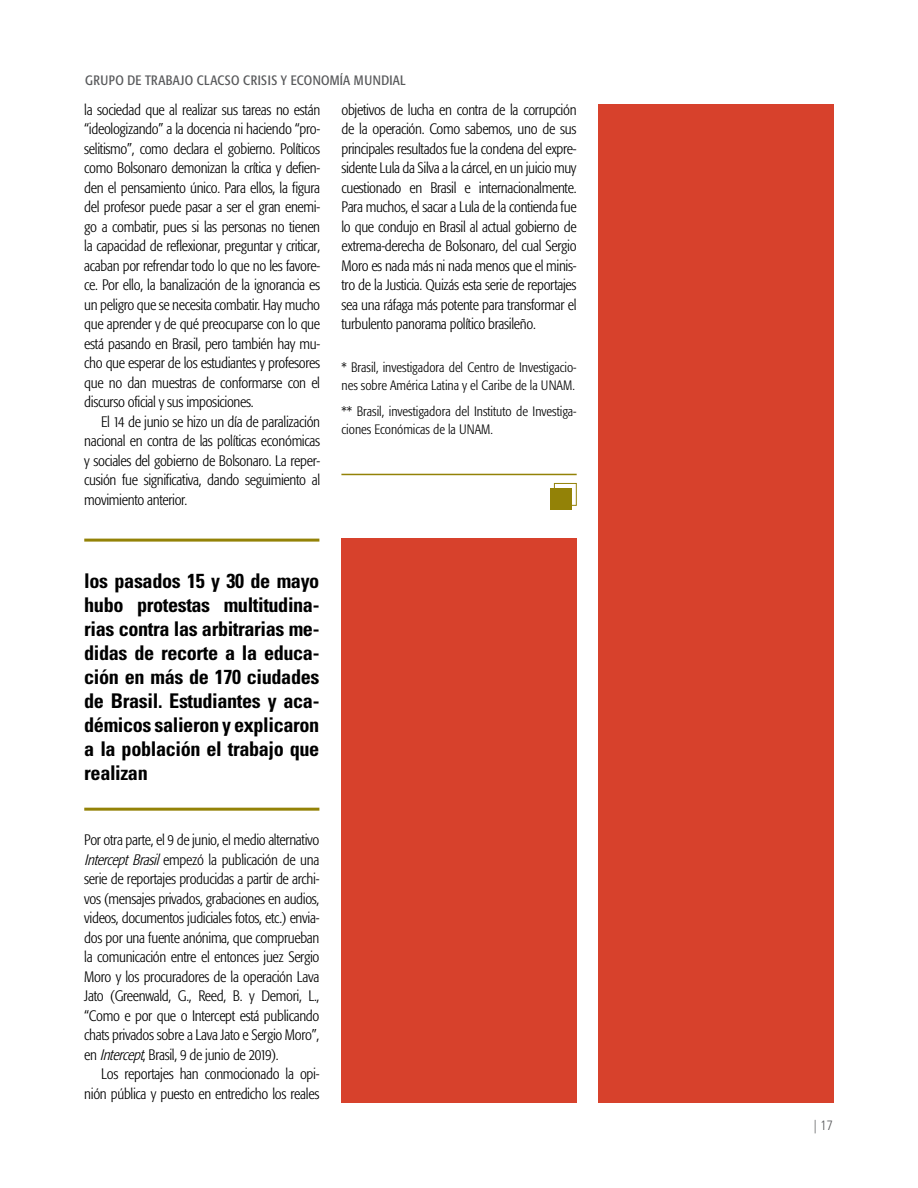
<style>
.page{position:relative;width:918px;height:1188px;background:#fff}
.page>*{position:absolute;margin:0;border:0;box-sizing:border-box;transform-origin:0 0}
.t1{font:700 condensed 20.25px/24px "Univers LT Std";letter-spacing:-.02em;color:#000;text-align:justify}
.t2{font:300 condensed 15px/19.5px "Formata";letter-spacing:-.02em;color:#000;text-align:justify}
.t3{font:300 condensed 13.5px/18px "Formata";color:#000}
.t4{font:condensed 13.5px "Formata";letter-spacing:.02em;color:#58595b}
.t5{font:300 condensed 13.5px "Frutiger LT Std";color:#58595b}
.s1{font-style:italic}
</style>
<div class="page">
<div style="left:554px;top:483px;width:23px;height:23px;border:1px solid #938207"></div>
<div style="left:550px;top:488px;width:22px;height:22px;background:#938207"></div>
<hr style="left:341px;top:474px;width:236px;height:1px;background:#938207">
<div style="left:598px;top:104px;width:236px;height:999px;background:#d7412c"></div>
<div style="left:341px;top:539px;width:236px;height:564px;background:#d7412c"></div>
<hr style="left:84px;top:539px;width:235px;height:3px;background:#938207">
<hr style="left:84px;top:808px;width:235px;height:3px;background:#938207">
<p class="t4" style="left:85px;top:72px;width:322px">GRUPO DE TRABAJO CLACSO CRISIS Y ECONOMÍA MUNDIAL</p>
<p class="t2" style="left:84px;top:100px;width:237px">la sociedad que al realizar sus tareas no están “ideologizando” a la docencia ni haciendo “pro&shy;selitismo”, como declara el gobierno. Políticos como Bolsonaro demonizan la crítica y defien&shy;den el pensamiento único. Para ellos, la figura del profesor puede pasar a ser el gran enemi&shy;go a combatir, pues si las personas no tienen la capacidad de reflexionar, preguntar y criticar, acaban por refrendar todo lo que no les favore&shy;ce. Por ello, la banalización de la ignorancia es un peligro que se necesita combatir. Hay mucho que aprender y de qué preocuparse con lo que está pasando en Brasil, pero también hay mu&shy;cho que esperar de los estudiantes y profesores que no dan muestras de conformarse con el discurso oficial y sus imposiciones.</p>
<p class="t2" style="left:84px;top:412px;width:237px;text-indent:17px">El 14 de junio se hizo un día de paralización nacional en contra de las políticas económicas y sociales del gobierno de Bolsonaro. La reper&shy;cusión fue significativa, dando seguimiento al movimiento anterior.</p>
<p class="t2" style="left:341px;top:100px;width:237px">objetivos de lucha en contra de la corrupción de la operación. Como sabemos, uno de sus principales resultados fue la condena del expre&shy;sidente Lula da Silva a la cárcel, en un juicio muy cuestionado en Brasil e internacionalmente.<br>Para muchos, el sacar a Lula de la contienda fue lo que condujo en Brasil al actual gobierno de extrema-derecha de Bolsonaro, del cual Sergio Moro es nada más ni nada menos que el minis&shy;tro de la Justicia. Quizás esta serie de reportajes sea una ráfaga más potente para transformar el turbulento panorama político brasileño.</p>
<p class="t3" style="left:342px;top:358px;width:237px">* Brasil, investigadora del Centro de Investigacio&shy;nes sobre América Latina y el Caribe de la UNAM.</p>
<p class="t3" style="left:342px;top:402px;width:237px">** Brasil, investigadora del Instituto de Investiga&shy;ciones Económicas de la UNAM.</p>
<p class="t1" style="left:84px;top:569px;width:237px">los pasados 15 y 30 de mayo hubo protestas multitudina&shy;rias contra las arbitrarias me&shy;didas de recorte a la educa&shy;ción en más de 170 ciudades de Brasil. Estudiantes y aca&shy;démicos salieron y explicaron a la población el trabajo que realizan</p>
<p class="t2" style="left:84px;top:830px;width:237px">Por otra parte, el 9 de junio, el medio alternativo <span class="s1">InterceptBrasil</span>empezó la publicación de una serie de reportajes producidas a partir de archi&shy;vos (mensajes privados, grabaciones en audios, videos, documentos judiciales fotos, etc.) envia&shy;dos por una fuente anónima, que comprueban la comunicación entre el entonces juez Sergio Moro y los procuradores de la operación Lava Jato (Greenwald, G., Reed, B. y Demori, L., “Como e por que o Intercept está publicando chats privados sobre a Lava Jato e Sergio Moro”, en <span class="s1">Intercept</span>, Brasil, 9 de junio de 2019).</p>
<p class="t2" style="left:84px;top:1064px;width:237px;text-align:right">Los reportajes han conmocionado la opi&shy;nión pública y puesto en entredicho los reales</p>
<p class="t5" style="left:814px;top:1117px;width:21px">| 17</p>
</div>
